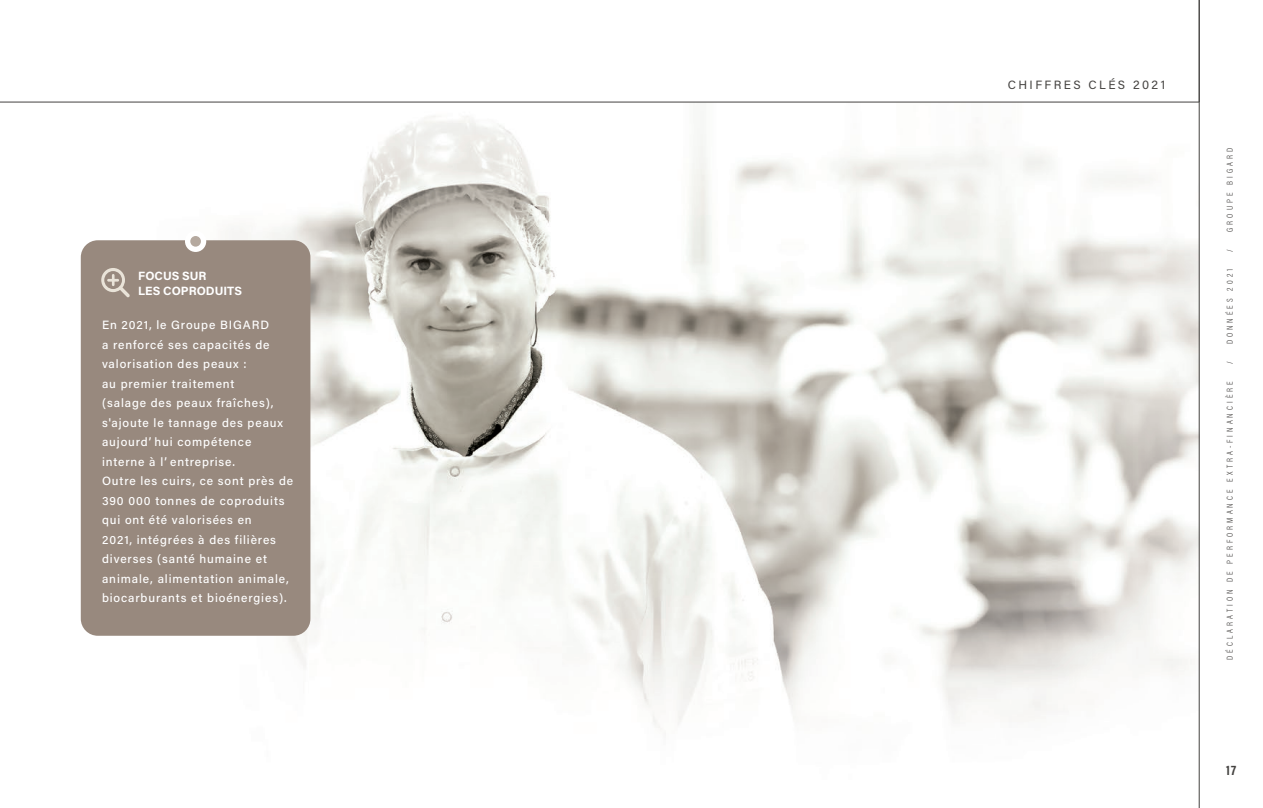
<style>
.page{position:relative;width:1263px;height:808px;background:#fff}
.page>*{position:absolute;margin:0;border:0;box-sizing:border-box;transform-origin:0 0}
.t1{font:700 13.5px "Acumin Pro Cond";color:#444240}
.t2{font:500 12px/19.5px "Acumin Pro";letter-spacing:.07em;color:#fff}
.t3{font:700 12px/15px "Acumin Pro";color:#fff}
.t4{font:12px "Acumin Pro";letter-spacing:.2em;color:#444240}
.t5{font:300 8.7px "Acumin Pro Cond";letter-spacing:.35em;color:#444240}
</style>
<div class="page">
<img style="left:225px;top:103px;width:974px;height:705px">
<div style="left:81px;top:240px;width:229px;height:396px;background:#98897e;border-radius:17px"></div>
<div style="left:185px;top:231px;width:21px;height:21px;background:#fff;border-radius:50%"></div>
<div style="left:190px;top:236px;width:11px;height:11px;background:#b5a99f;border-radius:50%"></div>
<svg style="left:101px;top:268px;width:29px;height:29px"></svg>
<hr style="left:1199px;top:0;width:1px;height:808px;background:#444240">
<hr style="left:0;top:102px;width:1199px;height:1px;background:#444240">
<p class="t3" style="left:138px;top:267px;width:105px">FOCUS SUR<br>LES COPRODUITS</p>
<p class="t2" style="left:102px;top:315px;width:193px">En 2021, le Groupe BIGARD<br>a renforcé ses capacités de valorisation des peaux :<br>au premier traitement<br>(salage des peaux fraîches), s'ajoute le tannage des peaux aujourd’ hui compétence interne à l’ entreprise.<br>Outre les cuirs, ce sont près de<br>390 000 tonnes de coproduits qui ont été valorisées en<br>2021, intégrées à des filières diverses (santé humaine et animale, alimentation animale, biocarburants et bioénergies).</p>
<p class="t4" style="left:1008px;top:77px;width:159px">CHIFFRES CLÉS 2021</p>
<p class="t5" style="left:1224px;top:232px;width:85px;rotate:-90deg">GROUPE BIGARD</p>
<p class="t5" style="left:1224px;top:252px;width:4px;rotate:-90deg">/</p>
<p class="t5" style="left:1224px;top:344px;width:77px;rotate:-90deg">DONNÉES 2021</p>
<p class="t5" style="left:1224px;top:364px;width:4px;rotate:-90deg">/</p>
<p class="t5" style="left:1224px;top:660px;width:280px;rotate:-90deg">DÉCLARATION DE PERFORMANCE EXTRA-FINANCIÈRE</p>
<p class="t1" style="left:1226px;top:762px;width:11px">17</p>
</div>
